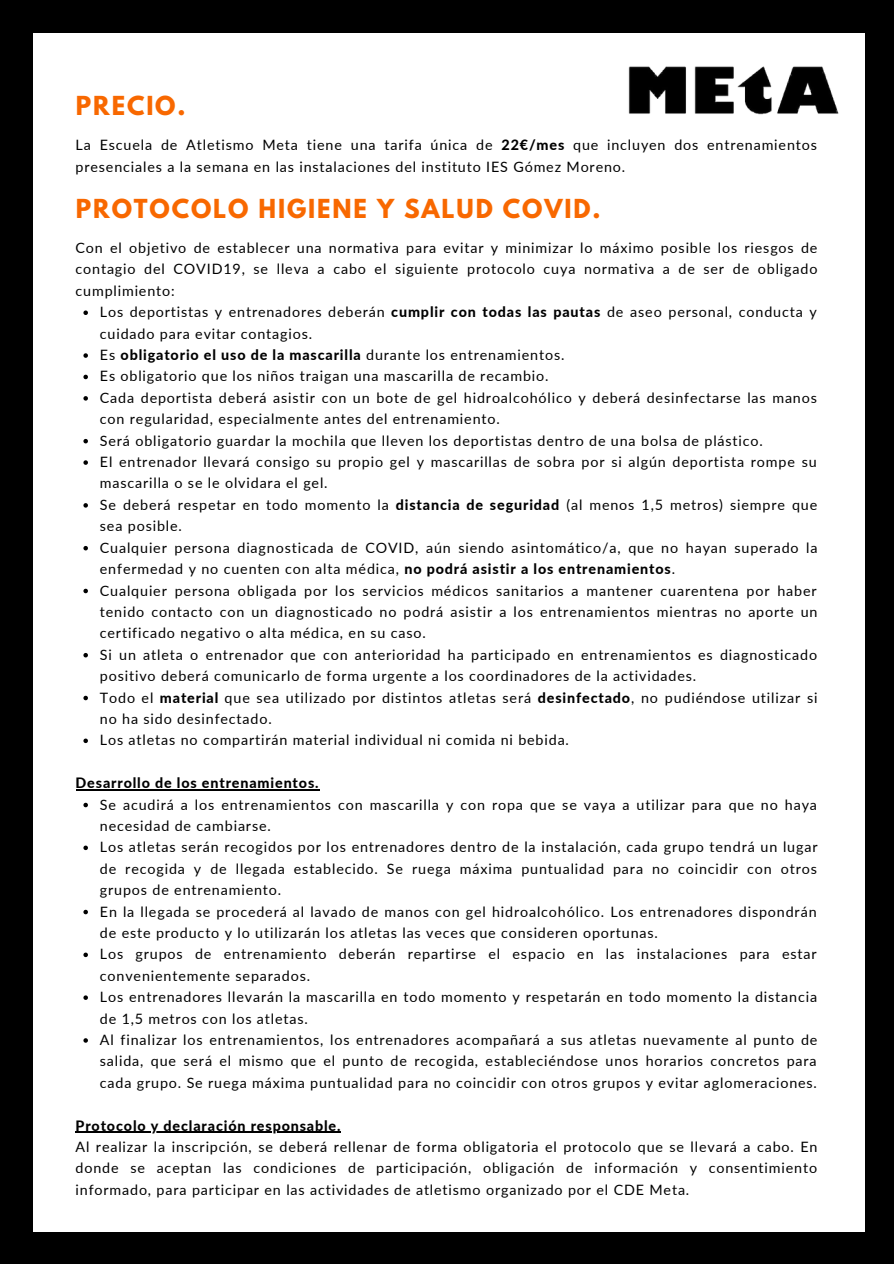
<style>
.page{position:relative;width:894px;height:1264px;background:#fff}
.page>*{position:absolute;margin:0;border:0;box-sizing:border-box;transform-origin:0 0}
.t1{font:700 23.25px "League Spartan";letter-spacing:.08em;color:#f86800}
.t2{font:14.25px/21.5px "Lato";letter-spacing:.06em;color:#000}
.t3{font:800 14.25px "Lato";letter-spacing:.06em;color:#000}
.s1{font-weight:800}
</style>
<div class="page">
<div style="left:0;top:0;width:893px;height:1263px;background:#000"></div>
<div style="left:34px;top:33px;width:830px;height:1198px;background:#fff"></div>
<img style="left:628px;top:33px;width:237px;height:159px">
<svg style="left:83px;top:310px;width:5px;height:5px"></svg>
<svg style="left:83px;top:353px;width:5px;height:5px"></svg>
<svg style="left:83px;top:375px;width:5px;height:4px"></svg>
<svg style="left:83px;top:396px;width:5px;height:4px"></svg>
<svg style="left:83px;top:439px;width:5px;height:4px"></svg>
<svg style="left:83px;top:460px;width:5px;height:5px"></svg>
<svg style="left:83px;top:503px;width:5px;height:4px"></svg>
<svg style="left:83px;top:546px;width:5px;height:4px"></svg>
<svg style="left:83px;top:588px;width:5px;height:5px"></svg>
<svg style="left:83px;top:653px;width:5px;height:4px"></svg>
<svg style="left:83px;top:695px;width:5px;height:5px"></svg>
<svg style="left:83px;top:738px;width:5px;height:5px"></svg>
<svg style="left:83px;top:802px;width:5px;height:5px"></svg>
<svg style="left:83px;top:845px;width:5px;height:5px"></svg>
<svg style="left:83px;top:909px;width:5px;height:5px"></svg>
<svg style="left:83px;top:952px;width:5px;height:5px"></svg>
<svg style="left:83px;top:995px;width:5px;height:4px"></svg>
<svg style="left:83px;top:1038px;width:5px;height:4px"></svg>
<hr style="left:75px;top:789px;width:244px;height:1px;background:#000">
<hr style="left:75px;top:1131px;width:266px;height:1px;background:#000">
<h1 class="t1" style="left:76px;top:94px;width:111px">PRECIO.</h1>
<p class="t2" style="left:75px;top:134px;width:742px">La Escuela de Atletismo Meta tiene una tarifa única de <span class="s1">22€/mes</span> que incluyen dos entrenamientos presenciales a la semana en las instalaciones del instituto IES Gómez Moreno.</p>
<h1 class="t1" style="left:76px;top:197px;width:526px">PROTOCOLO HIGIENE Y SALUD COVID.</h1>
<p class="t2" style="left:75px;top:237px;width:743px;text-align:justify">Con el objetivo de establecer una normativa para evitar y minimizar lo máximo posible los riesgos de contagio del COVID19, se lleva a cabo el siguiente protocolo cuya normativa a de ser de obligado cumplimiento:</p>
<p class="t2" style="left:100px;top:301px;width:719px">Los deportistas y entrenadores deberán <span class="s1">cumplir con todas las pautas</span> de aseo personal, conducta y cuidado para evitar contagios.<br>Es <span class="s1">obligatorio el uso de la mascarilla</span> durante los entrenamientos.<br>Es obligatorio que los niños traigan una mascarilla de recambio.<br>Cada deportista deberá asistir con un bote de gel hidroalcohólico y deberá desinfectarse las manos con regularidad, especialmente antes del entrenamiento.<br>Será obligatorio guardar la mochila que lleven los deportistas dentro de una bolsa de plástico.<br>El entrenador llevará consigo su propio gel y mascarillas de sobra por si algún deportista rompe su mascarilla o se le olvidara el gel.<br>Se deberá respetar en todo momento la <span class="s1">distancia de seguridad</span> (al menos 1,5 metros) siempre que sea posible.<br>Cualquier persona diagnosticada de COVID, aún siendo asintomático/a, que no hayan superado la enfermedad y no cuenten con alta médica, <span class="s1">no podrá asistir a los entrenamientos</span>.<br>Cualquier persona obligada por los servicios médicos sanitarios a mantener cuarentena por haber tenido contacto con un diagnosticado no podrá asistir a los entrenamientos mientras no aporte un certificado negativo o alta médica, en su caso.<br>Si un atleta o entrenador que con anterioridad ha participado en entrenamientos es diagnosticado positivo deberá comunicarlo de forma urgente a los coordinadores de la actividades.<br>Todo el <span class="s1">material</span> que sea utilizado por distintos atletas será <span class="s1">desinfectado</span>, no pudiéndose utilizar si no ha sido desinfectado.<br>Los atletas no compartirán material individual ni comida ni bebida.</p>
<p class="t3" style="left:75px;top:774px;width:244px">Desarrollo de los entrenamientos.</p>
<p class="t2" style="left:100px;top:793px;width:719px">Se acudirá a los entrenamientos con mascarilla y con ropa que se vaya a utilizar para que no haya necesidad de cambiarse.<br>Los atletas serán recogidos por los entrenadores dentro de la instalación, cada grupo tendrá un lugar de recogida y de llegada establecido. Se ruega máxima puntualidad para no coincidir con otros grupos de entrenamiento.<br>En la llegada se procederá al lavado de manos con gel hidroalcohólico. Los entrenadores dispondrán de este producto y lo utilizarán los atletas las veces que consideren oportunas.<br>Los grupos de entrenamiento deberán repartirse el espacio en las instalaciones para estar convenientemente separados.<br>Los entrenadores llevarán la mascarilla en todo momento y respetarán en todo momento la distancia de 1,5 metros con los atletas.<br>Al finalizar los entrenamientos, los entrenadores acompañará a sus atletas nuevamente al punto de salida, que será el mismo que el punto de recogida, estableciéndose unos horarios concretos para cada grupo. Se ruega máxima puntualidad para no coincidir con otros grupos y evitar aglomeraciones.</p>
<p class="t3" style="left:75px;top:1116px;width:266px">Protocolo y declaración responsable.</p>
<p class="t2" style="left:75px;top:1135px;width:743px;text-align:justify">Al realizar la inscripción, se deberá rellenar de forma obligatoria el protocolo que se llevará a cabo. En donde se aceptan las condiciones de participación, obligación de información y consentimiento informado, para participar en las actividades de atletismo organizado por el CDE Meta.</p>
</div>
